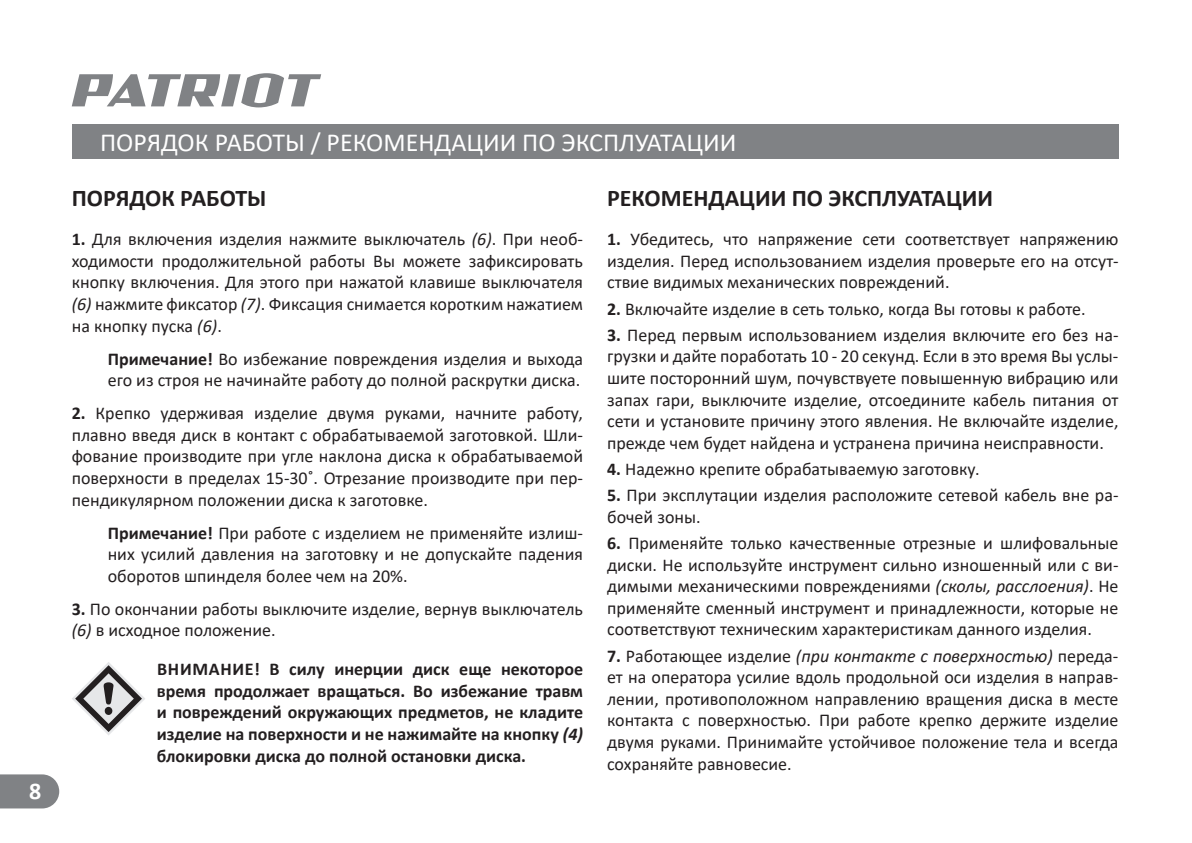
<style>
.page{position:relative;width:1192px;height:843px;background:#fff}
.page>*{position:absolute;margin:0;border:0;box-sizing:border-box;transform-origin:0 0}
.t1{font:26px "Calibri";color:#fff}
.t2{font:700 24px "Calibri";color:#231f20}
.t3{font:700 24px "Calibri";color:#fff}
.t4{font:18px/21.6px "Calibri";color:#231f20;text-align:justify}
.t5{font:700 18px/21.6px "Calibri";color:#231f20;text-align:justify}
.s1{font-weight:700}
.s2{font-style:italic}
</style>
<div class="page">
<svg style="left:72px;top:73px;width:249px;height:34px"></svg>
<div style="left:72px;top:124px;width:1046px;height:34px;background:#808285"></div>
<svg style="left:0;top:774px;width:59px;height:34px;background:#888a8d"></svg>
<svg style="left:72px;top:662px;width:73px;height:73px"></svg>
<h2 class="t3" style="left:29px;top:773px;width:14px">8</h2>
<h1 class="t1" style="left:100px;top:124px;width:638px">ПОРЯДОК РАБОТЫ / РЕКОМЕНДАЦИИ ПО ЭКСПЛУАТАЦИИ</h1>
<h2 class="t2" style="left:72px;top:181px;width:196px">ПОРЯДОК РАБОТЫ</h2>
<p class="t4" style="left:72px;top:228px;width:513px"><span class="s1">1.</span> Для включения изделия нажмите выключатель <span class="s2">(6)</span>. При необ&shy;ходимости продолжительной работы Вы можете зафиксировать кнопку включения. Для этого при нажатой клавише выключателя <span class="s2">(6)</span> нажмите фиксатор <span class="s2">(7)</span>. Фиксация снимается коротким нажатием на кнопку пуска <span class="s2">(6)</span>.</p>
<p class="t4" style="left:108px;top:347px;width:477px"><span class="s1">Примечание!</span> Во избежание повреждения изделия и выхода его из строя не начинайте работу до полной раскрутки диска.</p>
<p class="t4" style="left:72px;top:401px;width:513px"><span class="s1">2.</span> Крепко удерживая изделие двумя руками, начните работу, плавно введя диск в контакт с обрабатываемой заготовкой. Шли&shy;фование производите при угле наклона диска к обрабатываемой поверхности в пределах 15-30˚. Отрезание производите при пер&shy;пендикулярном положении диска к заготовке.</p>
<p class="t4" style="left:108px;top:521px;width:477px"><span class="s1">Примечание!</span> При работе с изделием не применяйте излиш&shy;них усилий давления на заготовку и не допускайте падения оборотов шпинделя более чем на 20%.</p>
<p class="t4" style="left:72px;top:597px;width:513px"><span class="s1">3.</span> По окончании работы выключите изделие, вернув выключатель <span class="s2">(6)</span> в исходное положение.</p>
<p class="t5" style="left:157px;top:657px;width:428px">ВНИМАНИЕ! В силу инерции диск еще некоторое время продолжает вращаться. Во избежание травм и повреждений окружающих предметов, не кладите изделие на поверхности и не нажимайте на кнопку <span class="s2">(4) </span>блокировки диска до полной остановки диска.</p>
<h2 class="t2" style="left:607px;top:181px;width:388px">РЕКОМЕНДАЦИИ ПО ЭКСПЛУАТАЦИИ</h2>
<p class="t4" style="left:607px;top:228px;width:513px"><span class="s1">1.</span> Убедитесь, что напряжение сети соответствует напряжению изделия. Перед использованием изделия проверьте его на отсут&shy;ствие видимых механических повреждений.</p>
<p class="t4" style="left:607px;top:297px;width:480px"><span class="s1">2.</span> Включайте изделие в сеть только, когда Вы готовы к работе.</p>
<p class="t4" style="left:607px;top:323px;width:513px"><span class="s1">3.</span> Перед первым использованием изделия включите его без на&shy;грузки и дайте поработать 10 - 20 секунд. Если в это время Вы услы&shy;шите посторонний шум, почувствуете повышенную вибрацию или запах гари, выключите изделие, отсоедините кабель питания от сети и установите причину этого явления. Не включайте изделие, прежде чем будет найдена и устранена причина неисправности.</p>
<p class="t4" style="left:607px;top:457px;width:374px"><span class="s1">4.</span> Надежно крепите обрабатываемую заготовку.</p>
<p class="t4" style="left:607px;top:483px;width:513px"><span class="s1">5.</span> При эксплутации изделия расположите сетевой кабель вне ра&shy;бочей зоны.</p>
<p class="t4" style="left:607px;top:531px;width:513px"><span class="s1">6.</span> Применяйте только качественные отрезные и шлифовальные диски. Не используйте инструмент сильно изношенный или с ви&shy;димыми механическими повреждениями <span class="s2">(сколы, расслоения)</span>. Не применяйте сменный инструмент и принадлежности, которые не соответствуют техническим характеристикам данного изделия.</p>
<p class="t4" style="left:607px;top:644px;width:513px"><span class="s1">7.</span> Работающее изделие <span class="s2">(при контакте с поверхностью)</span> переда&shy;ет на оператора усилие вдоль продольной оси изделия в направ&shy;лении, противоположном направлению вращения диска в месте контакта с поверхностью. При работе крепко держите изделие двумя руками. Принимайте устойчивое положение тела и всегда сохраняйте равновесие.</p>
</div>
